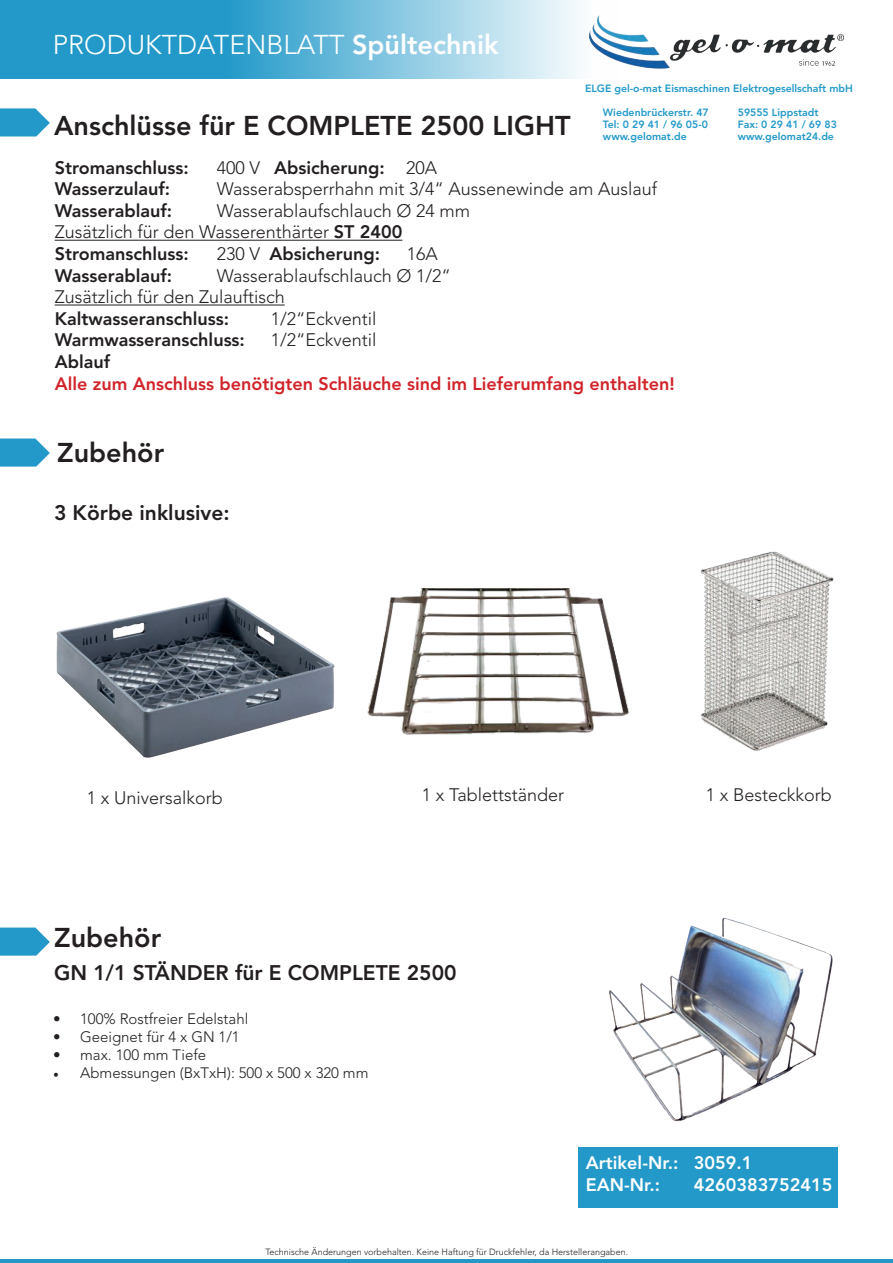
<style>
.page{position:relative;width:893px;height:1263px;background:#fff}
.page>*{position:absolute;margin:0;border:0;box-sizing:border-box;transform-origin:0 0}
.t1{font:800 27px "Avenir LT Std";color:#231f20}
.t2{font:300 27px "Avenir LT Std";color:#fff}
.t3{font:800 21px "Avenir LT Std";color:#231f20}
.t4{font:300 18px/21.6px "Avenir LT Std";color:#231f20}
.t5{font:800 18px "Avenir LT Std";color:#231f20}
.t6{font:800 18px "Avenir LT Std";color:#d1232a}
.t7{font:800 18px/21.6px "Avenir LT Std";color:#fff}
.t8{font:300 15px "Avenir LT Std";color:#231f20}
.t9{font:800 10.5px/12px "Avenir LT Std";color:#2299c9}
.t10{font:300 9px "Avenir LT Std";color:#231f20}
.s1{font-weight:800}
.s2{font-weight:300}
.s3{font-family:"Minion Pro";font-weight:400}
</style>
<div class="page">
<svg style="left:0;top:0;width:579px;height:79px;background:#62b6d8"></svg>
<hr style="left:0;top:1259px;width:893px;height:4px;background:#2299c9">
<img style="left:589px;top:15px;width:256px;height:54px">
<svg style="left:0;top:108px;width:50px;height:28px"></svg>
<img style="left:700px;top:551px;width:134px;height:200px">
<img style="left:367px;top:589px;width:262px;height:146px">
<img style="left:56px;top:597px;width:279px;height:161px">
<img style="left:609px;top:917px;width:224px;height:205px">
<svg style="left:0;top:927px;width:50px;height:29px"></svg>
<div style="left:578px;top:1147px;width:260px;height:60px;background:#2299c9"></div>
<hr style="left:55px;top:240px;width:347px;height:1px;background:#231f20">
<hr style="left:55px;top:305px;width:230px;height:1px;background:#231f20">
<svg style="left:0;top:438px;width:50px;height:29px"></svg>
<h1 class="t2" style="left:53px;top:29px;width:447px">PRODUKTDATENBLATT <span class="s1">Spültechnik</span></h1>
<h1 class="t1" style="left:54px;top:109px;width:518px">Anschlüsse für E COMPLETE 2500 LIGHT</h1>
<p class="t9" style="left:585px;top:83px;width:269px">ELGE gel-o-mat Eismaschinen Elektrogesellschaft mbH</p>
<p class="t9" style="left:738px;top:107px;width:101px">59555 Lippstadt<br>Fax: 0 29 41 / 69 83 www.gelomat24.de</p>
<p class="t9" style="left:603px;top:107px;width:107px;text-align:justify">Wiedenbrückerstr. 47<br>Tel: 0 29 41 / 96 05-0 www.gelomat.de</p>
<p class="t5" style="left:55px;top:157px;width:135px">Stromanschluss:</p>
<p class="t5" style="left:217px;top:157px;width:222px"><span class="s2">400 V</span> Absicherung: <span class="s2">20A</span></p>
<p class="t5" style="left:55px;top:178px;width:117px">Wasserzulauf:</p>
<p class="t4" style="left:217px;top:178px;width:442px">Wasserabsperrhahn mit 3/4“ Aussenewinde am Auslauf</p>
<p class="t5" style="left:55px;top:200px;width:119px">Wasserablauf:</p>
<p class="t4" style="left:55px;top:200px;width:417px;text-indent:162px">Wasserablaufschlauch Ø 24 mm<br>Zusätzlich für den Wasserenthärter <span class="s1">ST 2400<br>Stromanschluss:</span></p>
<p class="t5" style="left:217px;top:243px;width:165px"><span class="s2">230 V</span> Absicherung:</p>
<p class="t4" style="left:407px;top:243px;width:33px">16A</p>
<p class="t5" style="left:55px;top:265px;width:119px">Wasserablauf:</p>
<p class="t4" style="left:55px;top:265px;width:398px;text-indent:162px">Wasserablaufschlauch Ø 1/2“<br>Zusätzlich für den Zulauftisch</p>
<p class="t5" style="left:55px;top:308px;width:176px">Kaltwasseranschluss:</p>
<p class="t4" style="left:271px;top:308px;width:107px">1/2“Eckventil</p>
<p class="t5" style="left:55px;top:329px;width:192px">Warmwasseranschluss:</p>
<p class="t4" style="left:271px;top:329px;width:107px">1/2“Eckventil</p>
<p class="t5" style="left:55px;top:351px;width:57px">Ablauf</p>
<p class="t6" style="left:55px;top:373px;width:622px">Alle zum Anschluss benötigten Schläuche sind im Lieferumfang enthalten!</p>
<h1 class="t1" style="left:57px;top:436px;width:108px">Zubehör</h1>
<p class="t3" style="left:54px;top:500px;width:177px">3 Körbe inklusive:</p>
<p class="t4" style="left:87px;top:787px;width:138px">1 x Universalkorb</p>
<p class="t4" style="left:422px;top:784px;width:144px">1 x Tablettständer</p>
<p class="t4" style="left:706px;top:784px;width:128px">1 x Besteckkorb</p>
<h1 class="t1" style="left:54px;top:921px;width:108px">Zubehör</h1>
<p class="t3" style="left:54px;top:960px;width:404px">GN 1/1 STÄNDER für E COMPLETE 2500</p>
<p class="t8" style="left:53px;top:1010px;width:197px">• 100% Rostfreier Edelstahl</p>
<p class="t8" style="left:53px;top:1028px;width:188px">• Geeignet für 4 x GN 1/1</p>
<p class="t8" style="left:53px;top:1046px;width:155px">• max. 100 mm Tiefe</p>
<p class="t8" style="left:53px;top:1064px;width:317px"><span class="s3">•</span> Abmessungen (BxTxH): 500 x 500 x 320 mm</p>
<p class="t7" style="left:586px;top:1152px;width:168px">Artikel-Nr.: 3059.1<br>EAN-Nr.:</p>
<p class="t7" style="left:694px;top:1174px;width:140px">4260383752415</p>
<p class="t10" style="left:265px;top:1246px;width:364px">Technische Änderungen vorbehalten. Keine Haftung für Druckfehler, da Herstellerangaben.</p>
</div>
